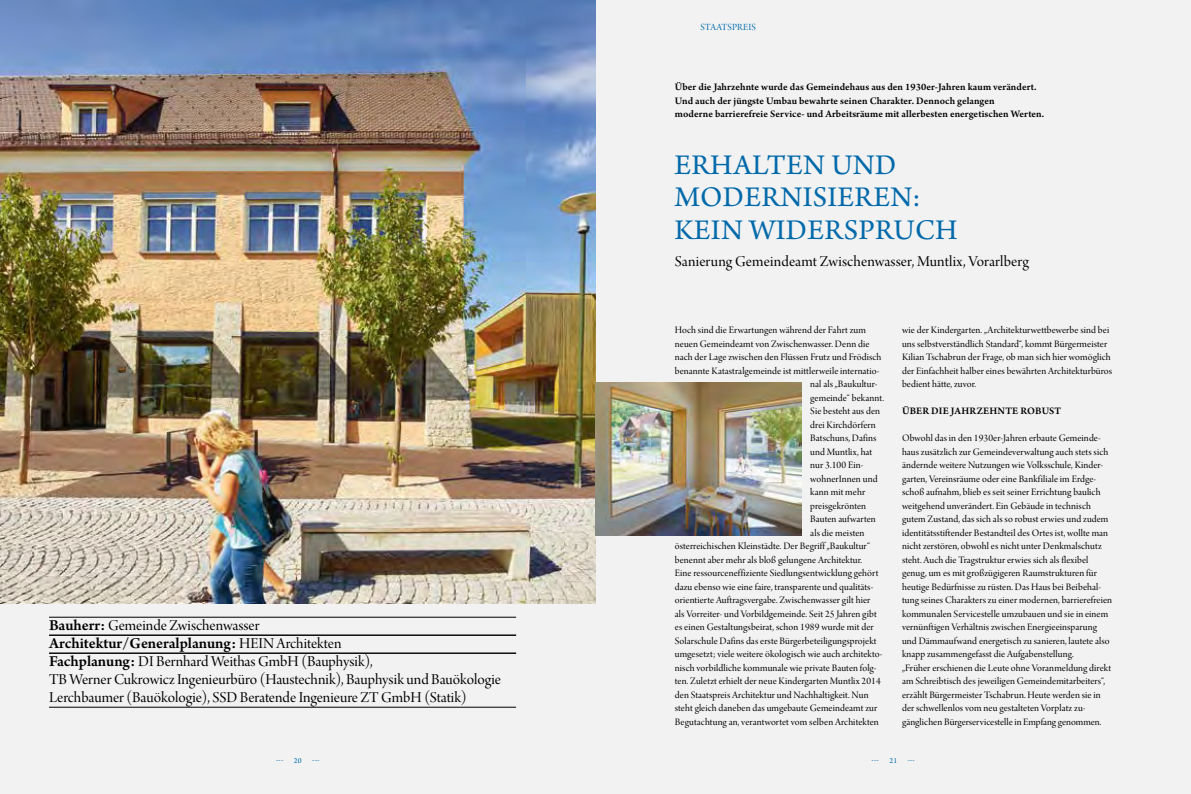
<style>
.page{position:relative;width:1191px;height:794px;background:#fff}
.page>*{position:absolute;margin:0;border:0;box-sizing:border-box;transform-origin:0 0}
.t1{font:30px/32.4px "Arno Pro";letter-spacing:.01em;color:#0069aa}
.t2{font:16px/18px "Arno Pro Display";color:#000}
.t3{font:600 16px "Arno Pro";letter-spacing:-.005em;color:#000}
.t4{font:10.5px/13.5px "Arno Pro Display";letter-spacing:.01em;color:#000}
.t5{font:600 10.5px/13.5px "Arno Pro";letter-spacing:.005em;color:#000}
.t6{font:10px "Arno Pro Display";letter-spacing:.015em;color:#006cae}
.t7{font:8px "Arno Pro";color:#006cae}
.s1{font-family:"Arno Pro";font-weight:600}
.s2{font-family:"Arno Pro Display";font-weight:400}
</style>
<div class="page">
<div style="left:0;top:0;width:595px;height:794px;background:#f2f2f2"></div>
<div style="left:595px;top:0;width:596px;height:794px;background:#f2f2f2"></div>
<hr style="left:49px;top:617px;width:467px;height:1px;background:#000">
<hr style="left:49px;top:635px;width:467px;height:1px;background:#000">
<hr style="left:49px;top:653px;width:467px;height:1px;background:#000">
<hr style="left:49px;top:707px;width:467px;height:1px;background:#000">
<img style="left:0;top:0;width:595px;height:603px">
<img style="left:595px;top:382px;width:206px;height:154px">
<p class="t6" style="left:700px;top:21px;width:57px">STAATSPREIS</p>
<p class="t5" style="left:675px;top:81px;width:371px">Über die Jahrzehnte wurde das Gemeindehaus aus den 1930er-Jahren kaum verändert.<br>Und auch der jüngste Umbau bewahrte seinen Charakter. Dennoch gelangen<br>moderne barrierefreie Service- und Arbeitsräume mit allerbesten energetischen Werten.</p>
<h1 class="t1" style="left:674px;top:150px;width:285px">ERHALTEN UND<br>MODERNISIEREN:<br>KEIN WIDERSPRUCH</h1>
<h2 class="t2" style="left:49px;top:617px;width:212px"><span class="s1">Bauherr:</span> Gemeinde Zwischenwasser</h2>
<h2 class="t3" style="left:49px;top:634px;width:294px">Architektur/Generalplanung: <span class="s2">HEIN Architekten</span></h2>
<h2 class="t2" style="left:49px;top:653px;width:453px"><span class="s1">Fachplanung:</span> DI Bernhard Weithas GmbH (Bauphysik),<br>TB Werner Cukrowicz Ingenieurbüro (Haustechnik), Bauphysik und Bauökologie<br>Lerchbaumer (Bauökologie), SSD Beratende Ingenieure ZT GmbH (Statik)</h2>
<h2 class="t2" style="left:675px;top:253px;width:355px">Sanierung Gemeindeamt Zwischenwasser, Muntlix, Vorarlberg</h2>
<p class="t4" style="left:675px;top:324px;width:192px">Hoch sind die Erwartungen während der Fahrt zum</p>
<p class="t4" style="left:675px;top:337px;width:196px">neuen Gemeindeamt von Zwischenwasser. Denn die</p>
<p class="t4" style="left:675px;top:351px;width:208px">nach der Lage zwischen den Flüssen Frutz und Frödisch</p>
<p class="t4" style="left:675px;top:364px;width:206px">benannte Katastralgemeinde ist mittlerweile internatio-</p>
<p class="t4" style="left:810px;top:378px;width:69px">nal als „Baukultur-</p>
<p class="t4" style="left:810px;top:391px;width:75px">gemeinde“ bekannt.</p>
<p class="t4" style="left:810px;top:405px;width:71px">Sie besteht aus den</p>
<p class="t4" style="left:810px;top:418px;width:67px">drei Kirchdörfern</p>
<p class="t4" style="left:810px;top:432px;width:68px">Batschuns, Dafins</p>
<p class="t4" style="left:810px;top:445px;width:64px">und Muntlix, hat</p>
<p class="t4" style="left:810px;top:459px;width:55px">nur 3.100 Ein-</p>
<p class="t4" style="left:810px;top:472px;width:69px">wohnerInnen und</p>
<p class="t4" style="left:810px;top:486px;width:56px">kann mit mehr</p>
<p class="t4" style="left:810px;top:499px;width:57px">preisgekrönten</p>
<p class="t4" style="left:810px;top:513px;width:67px">Bauten aufwarten</p>
<p class="t4" style="left:810px;top:526px;width:56px">als die meisten</p>
<p class="t4" style="left:675px;top:540px;width:197px">österreichischen Kleinstädte. Der Begriff „Baukultur“</p>
<p class="t4" style="left:675px;top:553px;width:189px">benennt aber mehr als bloß gelungene Architektur.</p>
<p class="t4" style="left:675px;top:567px;width:205px">Eine ressourceneffiziente Siedlungsentwicklung gehört</p>
<p class="t4" style="left:675px;top:580px;width:200px">dazu ebenso wie eine faire, transparente und qualitäts-</p>
<p class="t4" style="left:675px;top:594px;width:197px">orientierte Auftragsvergabe. Zwischenwasser gilt hier</p>
<p class="t4" style="left:675px;top:607px;width:203px">als Vorreiter- und Vorbildgemeinde. Seit 25 Jahren gibt</p>
<p class="t4" style="left:675px;top:621px;width:200px">es einen Gestaltungsbeirat, schon 1989 wurde mit der</p>
<p class="t4" style="left:675px;top:634px;width:203px">Solarschule Dafins das erste Bürgerbeteiligungsprojekt</p>
<p class="t4" style="left:675px;top:648px;width:209px">umgesetzt; viele weitere ökologisch wie auch architekto-</p>
<p class="t4" style="left:675px;top:661px;width:203px">nisch vorbildliche kommunale wie private Bauten folg-</p>
<p class="t4" style="left:675px;top:675px;width:207px">ten. Zuletzt erhielt der neue Kindergarten Muntlix 2014</p>
<p class="t4" style="left:675px;top:688px;width:195px">den Staatspreis Architektur und Nachhaltigkeit. Nun</p>
<p class="t4" style="left:675px;top:702px;width:204px">steht gleich daneben das umgebaute Gemeindeamt zur</p>
<p class="t4" style="left:675px;top:715px;width:205px">Begutachtung an, verantwortet vom selben Architekten</p>
<p class="t4" style="left:902px;top:324px;width:212px">wie der Kindergarten. „Architekturwettbewerbe sind bei uns selbstverständlich Standard“, kommt Bürgermeister Kilian Tschabrun der Frage, ob man sich hier womöglich der Einfachheit halber eines bewährten Architekturbüros bedient hätte, zuvor.</p>
<p class="t5" style="left:902px;top:405px;width:160px">ÜBER DIE JAHRZEHNTE ROBUST</p>
<p class="t4" style="left:902px;top:432px;width:212px">Obwohl das in den 1930er-Jahren erbaute Gemeinde&shy;haus zusätzlich zur Gemeindeverwaltung auch stets sich ändernde weitere Nutzungen wie Volksschule, Kinder&shy;garten, Vereinsräume oder eine Bankfiliale im Erdge&shy;schoß aufnahm, blieb es seit seiner Errichtung baulich weitgehend unverändert. Ein Gebäude in technisch gutem Zustand, das sich als so robust erwies und zudem identitätsstiftender Bestandteil des Ortes ist, wollte man nicht zerstören, obwohl es nicht unter Denkmalschutz steht. Auch die Tragstruktur erwies sich als flexibel genug, um es mit großzügigeren Raumstrukturen für heutige Bedürfnisse zu rüsten. Das Haus bei Beibehal&shy;tung seines Charakters zu einer modernen, barrierefreien kommunalen Servicestelle umzubauen und sie in einem vernünftigen Verhältnis zwischen Energieeinsparung und Dämmaufwand energetisch zu sanieren, lautete also knapp zusammengefasst die Aufgabenstellung.<br>„Früher erschienen die Leute ohne Voranmeldung direkt am Schreibtisch des jeweiligen Gemeindemitarbeiters“, erzählt Bürgermeister Tschabrun. Heute werden sie in der schwellenlos vom neu gestalteten Vorplatz zu&shy;gänglichen Bürgerservicestelle in Empfang genommen.</p>
<p class="t7" style="left:276px;top:756px;width:9px">---</p>
<p class="t7" style="left:294px;top:756px;width:9px">20</p>
<p class="t7" style="left:312px;top:756px;width:9px">---</p>
<p class="t7" style="left:871px;top:756px;width:9px">---</p>
<p class="t7" style="left:889px;top:756px;width:9px">21</p>
<p class="t7" style="left:907px;top:756px;width:9px">---</p>
</div>
